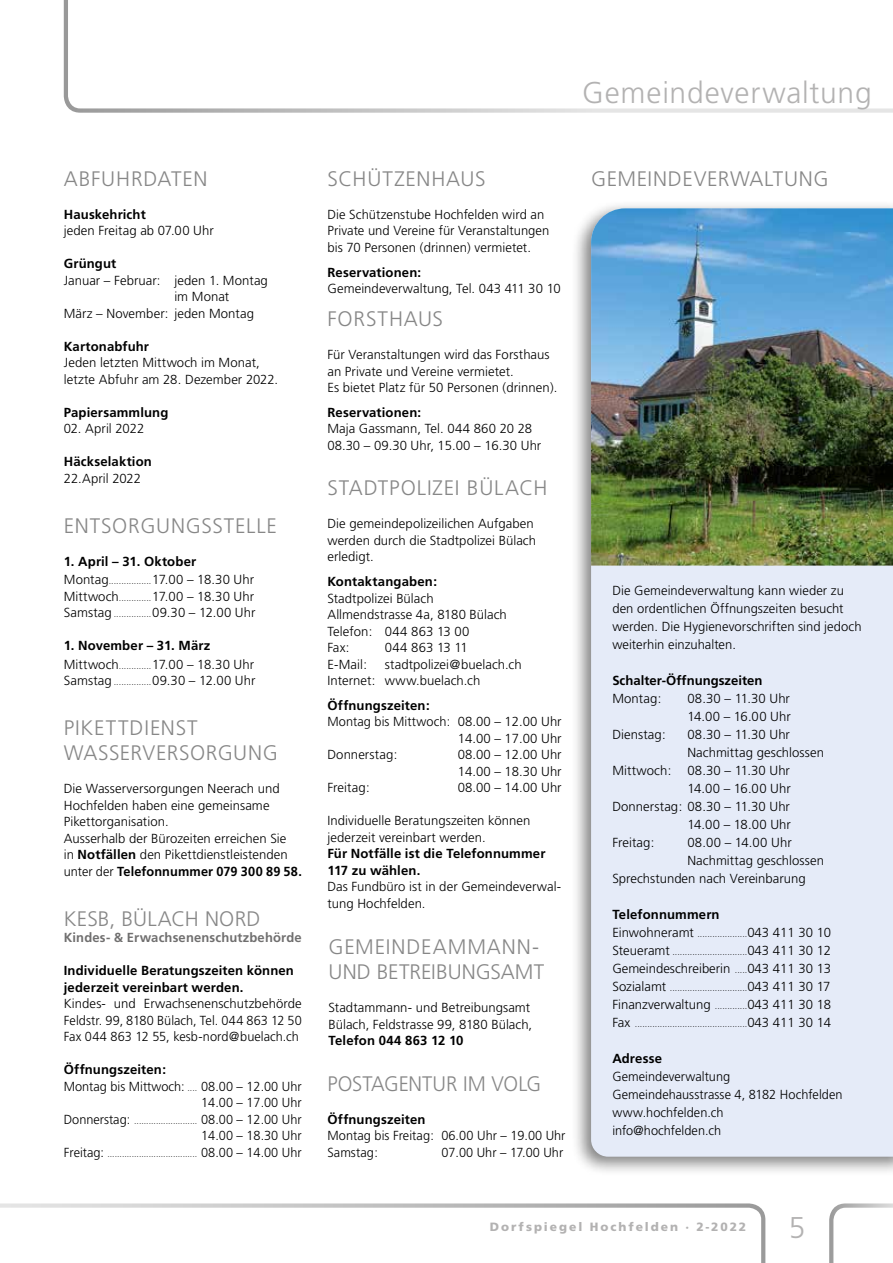
<style>
.page{position:relative;width:893px;height:1263px;background:#fff}
.page>*{position:absolute;margin:0;border:0;box-sizing:border-box;transform-origin:0 0}
.t1{font:300 30px "Frutiger";letter-spacing:.025em;color:#b3b2b2}
.t2{font:300 30px "Frutiger CE";color:#b3b2b2}
.t3{font:300 21px/25.5px "Frutiger";letter-spacing:.03em;color:#878787}
.t4{font:300 21px/25.5px "Frutiger";letter-spacing:.01em;color:#878787}
.t5{font:300 21px "Frutiger";color:#878787}
.t6{font:300 13.2px/16.5px "Frutiger";letter-spacing:.005em;color:#000}
.t7{font:700 13.2px/16.5px "Frutiger";letter-spacing:.01em;color:#000}
.t8{font:300 13.2px/18px "Frutiger CE";letter-spacing:.005em;color:#000}
.t9{font:700 13.2px/16.5px "Frutiger CE";letter-spacing:.01em;color:#000}
.t10{font:700 13.2px "Frutiger";letter-spacing:.01em;color:#706f6f}
.t11{font:900 12px "Frutiger";letter-spacing:.165em;color:#b3b2b2}
.t12{font:300 9px "Frutiger CE";color:#000}
.t13{font:300 9px "Frutiger";color:#000}
.s1{font-weight:700}
.s2{font-size:9px}
.s3{font-size:13.2px}
.s4{font-family:"Frutiger CE";font-size:9px}
.s5{font-family:"Frutiger";font-size:13.2px}
</style>
<div class="page">
<svg style="left:1px;top:1203px;width:764px;height:60px"></svg>
<svg style="left:829px;top:1203px;width:64px;height:60px"></svg>
<svg style="left:64px;top:0;width:829px;height:113px"></svg>
<div style="left:571px;top:200px;width:322px;height:977px;background:#000;opacity:.5"></div>
<div style="left:591px;top:566px;width:302px;height:591px;background:#e5ebf8"></div>
<img style="left:591px;top:208px;width:302px;height:358px">
<h2 class="t3" style="left:64px;top:166px;width:145px">ABFUHRDATEN</h2>
<p class="t7" style="left:64px;top:206px;width:84px">Hauskehricht</p>
<p class="t6" style="left:64px;top:223px;width:152px">jeden Freitag ab 07.00 Uhr</p>
<p class="t7" style="left:64px;top:256px;width:54px">Grüngut</p>
<p class="t6" style="left:64px;top:272px;width:206px">Januar – Februar: jeden 1. Montag</p>
<p class="t6" style="left:174px;top:289px;width:56px">im Monat</p>
<p class="t6" style="left:64px;top:305px;width:192px">März – November: jeden Montag</p>
<p class="t7" style="left:64px;top:338px;width:87px">Kartonabfuhr</p>
<p class="t6" style="left:64px;top:355px;width:216px">Jeden letzten Mittwoch im Monat, letzte Abfuhr am 28. Dezember 2022.</p>
<p class="t7" style="left:64px;top:404px;width:106px">Papiersammlung</p>
<p class="t6" style="left:64px;top:421px;width:82px">02. April 2022</p>
<p class="t7" style="left:64px;top:454px;width:90px">Häckselaktion</p>
<p class="t6" style="left:64px;top:470px;width:79px">22.April 2022</p>
<h2 class="t3" style="left:64px;top:513px;width:215px">ENTSORGUNGSSTELLE</h2>
<p class="t6" style="left:64px;top:552px;width:192px;line-height:18.6px"><span class="s1">1. April – 31. Oktober<br></span>Montag<span class="s2">.................</span>17.00 – 18.30 Uhr</p>
<p class="t6" style="left:64px;top:588px;width:193px">Mittwoch<span class="s2">.............</span>17.00 – 18.30 Uhr<br>Samstag <span class="s2">...............</span>09.30 – 12.00 Uhr</p>
<p class="t6" style="left:64px;top:636px;width:192px;line-height:18.6px"><span class="s1">1. November – 31. März<br></span>Mittwoch<span class="s2">.............</span>17.00 – 18.30 Uhr</p>
<p class="t6" style="left:64px;top:673px;width:193px">Samstag <span class="s2">...............</span>09.30 – 12.00 Uhr</p>
<h2 class="t3" style="left:64px;top:715px;width:216px">PIKETTDIENST<br>WASSERVERSORGUNG</h2>
<p class="t6" style="left:64px;top:781px;width:240px">Die Wasserversorgungen Neerach und Hochfelden haben eine gemeinsame Pikettorganisation.<br>Ausserhalb der Bürozeiten erreichen Sie<br>in <span class="s1">Notfällen</span> den Pikettdienstleistenden unter der <span class="s1">Telefonnummer 079 300 89 58.</span></p>
<h2 class="t4" style="left:64px;top:906px;width:198px">KESB, BÜLACH NORD</h2>
<p class="t10" style="left:64px;top:930px;width:239px">Kindes- &amp; Erwachsenenschutzbehörde</p>
<p class="t9" style="left:64px;top:962px;width:232px">Individuelle Beratungszeiten können jederzeit vereinbart werden.</p>
<p class="t6" style="left:64px;top:995px;width:240px;text-align:justify">Kindes- und Erwachsenenschutzbehörde Feldstr. 99, 8180 Bülach, Tel. 044 863 12 50<br>Fax 044 863 12 55, kesb-nord@buelach.ch</p>
<p class="t7" style="left:64px;top:1061px;width:104px">Öffnungszeiten:</p>
<p class="t6" style="left:64px;top:1078px;width:239px">Montag bis Mittwoch: <span class="s2">....</span> 08.00 – 12.00 Uhr</p>
<p class="t6" style="left:201px;top:1094px;width:102px">14.00 – 17.00 Uhr</p>
<p class="t13" style="left:64px;top:1115px;width:239px"><span class="s3">Donnerstag:</span> .......................... <span class="s3">08.00 – 12.00 Uhr</span></p>
<p class="t6" style="left:201px;top:1127px;width:102px">14.00 – 18.30 Uhr</p>
<p class="t13" style="left:64px;top:1148px;width:239px"><span class="s3">Freitag:</span> ..................................... <span class="s3">08.00 – 14.00 Uhr</span></p>
<h1 class="t1" style="left:582px;top:76px;width:291px">Gemeindeverwaltung</h1>
<h2 class="t3" style="left:327px;top:166px;width:160px">SCHÜTZENHAUS</h2>
<p class="t6" style="left:327px;top:206px;width:223px">Die Schützenstube Hochfelden wird an<br>Private und Vereine für Veranstaltungen bis 70 Personen (drinnen) vermietet.</p>
<p class="t9" style="left:327px;top:264px;width:95px">Reservationen:</p>
<p class="t6" style="left:327px;top:280px;width:235px">Gemeindeverwaltung, Tel. 043 411 30 10</p>
<h2 class="t3" style="left:327px;top:306px;width:117px">FORSTHAUS</h2>
<p class="t6" style="left:327px;top:346px;width:232px">Für Veranstaltungen wird das Forsthaus an Private und Vereine vermietet.<br>Es bietet Platz für 50 Personen (drinnen).</p>
<p class="t9" style="left:327px;top:404px;width:95px">Reservationen:</p>
<p class="t6" style="left:327px;top:421px;width:215px">Maja Gassmann, Tel. 044 860 20 28<br>08.30 – 09.30 Uhr, 15.00 – 16.30 Uhr</p>
<h2 class="t3" style="left:327px;top:476px;width:221px">STADTPOLIZEI BÜLACH</h2>
<p class="t6" style="left:327px;top:516px;width:210px">Die gemeindepolizeilichen Aufgaben werden durch die Stadtpolizei Bülach erledigt.</p>
<p class="t7" style="left:327px;top:573px;width:111px">Kontaktangaben:</p>
<p class="t6" style="left:327px;top:590px;width:181px">Stadtpolizei Bülach<br>Allmendstrasse 4a, 8180 Bülach<br>Telefon: 044 863 13 00<br>Fax:</p>
<p class="t6" style="left:385px;top:640px;width:84px">044 863 13 11</p>
<p class="t6" style="left:327px;top:656px;width:196px;text-indent:57px">stadtpolizei@buelach.ch<br>Internet: www.buelach.ch</p>
<p class="t7" style="left:327px;top:697px;width:104px">Öffnungszeiten:</p>
<p class="t6" style="left:327px;top:714px;width:236px">Montag bis Mittwoch: 08.00 – 12.00 Uhr</p>
<p class="t6" style="left:458px;top:730px;width:105px">14.00 – 17.00 Uhr</p>
<p class="t6" style="left:327px;top:747px;width:72px">Donnerstag:</p>
<p class="t6" style="left:458px;top:747px;width:105px">08.00 – 12.00 Uhr<br>14.00 – 18.30 Uhr</p>
<p class="t6" style="left:327px;top:780px;width:44px">Freitag:</p>
<p class="t6" style="left:458px;top:780px;width:105px">08.00 – 14.00 Uhr</p>
<p class="t6" style="left:327px;top:813px;width:205px">Individuelle Beratungszeiten können jederzeit vereinbart werden.</p>
<p class="t7" style="left:327px;top:846px;width:220px">Für Notfälle ist die Telefonnummer<br>117 zu wählen.</p>
<p class="t6" style="left:327px;top:879px;width:235px">Das Fundbüro ist in der Gemeindeverwal&shy;tung Hochfelden.</p>
<h2 class="t4" style="left:328px;top:934px;width:217px">GEMEINDEAMMANN-<br>UND BETREIBUNGSAMT</h2>
<p class="t6" style="left:328px;top:999px;width:205px">Stadtammann- und Betreibungsamt<br>Bülach, Feldstrasse 99, 8180 Bülach,</p>
<p class="t7" style="left:328px;top:1032px;width:137px">Telefon 044 863 12 10</p>
<p class="t6" style="left:327px;top:656px;width:41px">E-Mail:</p>
<h2 class="t5" style="left:327px;top:1071px;width:215px">POSTAGENTUR IM VOLG</h2>
<p class="t7" style="left:327px;top:1111px;width:100px">Öffnungszeiten</p>
<p class="t6" style="left:327px;top:1127px;width:240px">Montag bis Freitag: 06.00 Uhr – 19.00 Uhr<br>Samstag:</p>
<p class="t6" style="left:441px;top:1144px;width:123px">07.00 Uhr – 17.00 Uhr</p>
<h2 class="t3" style="left:591px;top:166px;width:239px">GEMEINDEVERWALTUNG</h2>
<p class="t6" style="left:612px;top:582px;width:251px;line-height:18px">Die Gemeindeverwaltung kann wieder zu den ordentlichen Öffnungszeiten besucht werden. Die Hygienevorschriften sind jedoch weiterhin einzuhalten.</p>
<p class="t7" style="left:612px;top:673px;width:152px">Schalter-Öffnungszeiten</p>
<p class="t6" style="left:612px;top:691px;width:51px">Montag:</p>
<p class="t6" style="left:687px;top:690px;width:105px;line-height:18px">08.30 – 11.30 Uhr<br>14.00 – 16.00 Uhr</p>
<p class="t6" style="left:612px;top:727px;width:55px">Dienstag:</p>
<p class="t6" style="left:687px;top:727px;width:104px">08.30 – 11.30 Uhr</p>
<p class="t6" style="left:687px;top:745px;width:138px">Nachmittag geschlossen</p>
<p class="t6" style="left:612px;top:763px;width:179px">Mittwoch: 08.30 – 11.30 Uhr</p>
<p class="t6" style="left:687px;top:781px;width:105px">14.00 – 16.00 Uhr</p>
<p class="t6" style="left:612px;top:799px;width:179px">Donnerstag: 08.30 – 11.30 Uhr</p>
<p class="t6" style="left:687px;top:817px;width:105px">14.00 – 18.00 Uhr</p>
<p class="t6" style="left:612px;top:835px;width:44px">Freitag:</p>
<p class="t6" style="left:687px;top:835px;width:106px">08.00 – 14.00 Uhr</p>
<p class="t6" style="left:687px;top:853px;width:138px">Nachmittag geschlossen</p>
<p class="t6" style="left:612px;top:871px;width:195px">Sprechstunden nach Vereinbarung</p>
<p class="t6" style="left:612px;top:906px;width:220px;line-height:18px"><span class="s1">Telefonnummern<br></span>Einwohneramt <span class="s4">....................</span>043 411 30 10</p>
<p class="t12" style="left:612px;top:947px;width:220px"><span class="s5">Steueramt</span> ..............................<span class="s5">043 411 30 12</span></p>
<p class="t6" style="left:612px;top:961px;width:220px">Gemeindeschreiberin <span class="s4">.....</span>043 411 30 13</p>
<p class="t12" style="left:612px;top:983px;width:220px"><span class="s5">Sozialamt</span> ...............................<span class="s5">043 411 30 17</span></p>
<p class="t6" style="left:612px;top:997px;width:220px">Finanzverwaltung <span class="s4">.............</span>043 411 30 18</p>
<p class="t12" style="left:612px;top:1019px;width:220px"><span class="s5">Fax</span> .............................................<span class="s5">043 411 30 14</span></p>
<p class="t7" style="left:612px;top:1051px;width:51px">Adresse</p>
<p class="t8" style="left:612px;top:1068px;width:232px">Gemeindeverwaltung<br>Gemeindehausstrasse 4, 8182 Hochfelden www.hochfelden.ch<br>info@hochfelden.ch</p>
<p class="t11" style="left:490px;top:1219px;width:258px">Dorfspiegel Hochfelden · 2-2022</p>
<h1 class="t2" style="left:789px;top:1210px;width:18px">5</h1>
</div>
